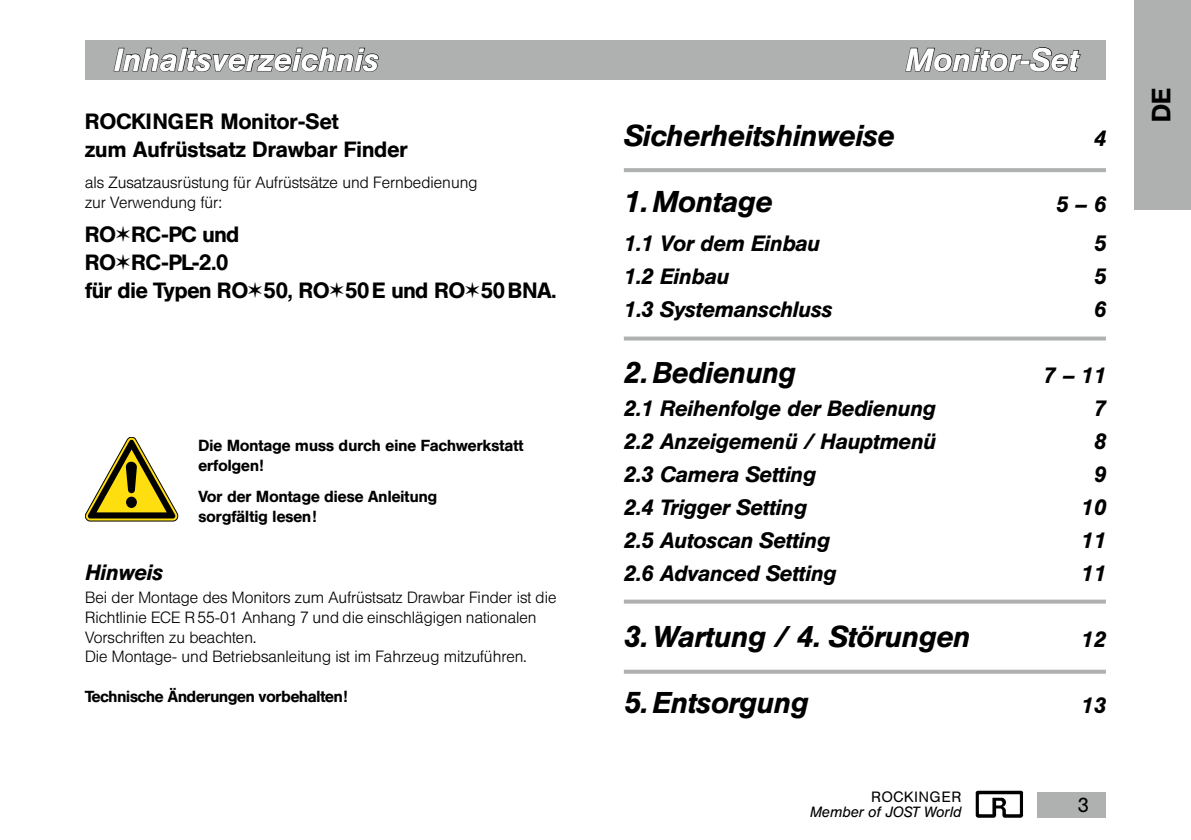
<style>
.page{position:relative;width:1191px;height:840px;background:#fff}
.page>*{position:absolute;margin:0;border:0;box-sizing:border-box;transform-origin:0 0}
.t1{font:italic 500 32px "HE10";letter-spacing:.025em;color:#fff}
.t2{font:italic 500 29.8px "HE10";letter-spacing:.015em;color:#000}
.t3{font:500 26.4px "HE10";color:#000}
.t4{font:italic 500 22px "HE10";letter-spacing:.015em;color:#000}
.t5{font:500 22px/28px "HE10";letter-spacing:.015em;color:#000}
.t6{font:20px "HE10";color:#000}
.t7{font:300 16px/19.8px "HE10";letter-spacing:.015em;color:#000}
.t8{font:500 16px/19.8px "HE10";letter-spacing:.015em;color:#000}
.t9{font:italic 14.8px "HE10";letter-spacing:.015em;color:#000}
.t10{font:14.8px "HE10";letter-spacing:.05em;color:#000}
.s1{font-family:"ZA15 No 100";font-weight:400;font-size:18px}
</style>
<div class="page">
<div style="left:1037px;top:791px;width:69px;height:25px;background:#afb0b0"></div>
<div style="left:85px;top:40px;width:1021px;height:39px;background:#afb0b0"></div>
<svg style="left:113px;top:47px;width:266px;height:25px"></svg>
<svg style="left:904px;top:47px;width:177px;height:33px"></svg>
<img style="left:975px;top:790px;width:49px;height:27px">
<div style="left:1134px;top:0;width:57px;height:210px;background:#afb0b0"></div>
<svg style="left:624px;top:599px;width:482px;height:4px;background:#bbbcbc"></svg>
<svg style="left:624px;top:669px;width:482px;height:4px;background:#bdbebe"></svg>
<svg style="left:624px;top:336px;width:482px;height:4px;background:#b9baba"></svg>
<hr style="left:624px;top:168px;width:482px;height:4px;background:#afb0b0">
<svg style="left:85px;top:437px;width:93px;height:84px"></svg>
<h1 class="t1" style="left:113px;top:41px;width:266px">Inhaltsverzeichnis</h1>
<h1 class="t1" style="left:905px;top:41px;width:174px">Monitor-Set</h1>
<h3 class="t5" style="left:85px;top:107px;width:324px">ROCKINGER Monitor-Set<br>zum Aufrüstsatz Drawbar Finder</h3>
<p class="t7" style="left:85px;top:173px;width:394px">als Zusatzausrüstung für Aufrüstsätze und Fernbedienung zur Verwendung für:</p>
<h3 class="t5" style="left:85px;top:220px;width:473px">RO<span class="s1">i</span>RC-PC und<br>RO<span class="s1">i</span>RC-PL-2.0<br>für die Typen RO<span class="s1">i</span>50, RO<span class="s1">i</span>50E und RO<span class="s1">i</span>50BNA.</h3>
<p class="t8" style="left:198px;top:435px;width:326px">Die Montage muss durch eine Fachwerkstatt erfolgen!</p>
<p class="t8" style="left:198px;top:486px;width:240px">Vor der Montage diese Anleitung sorgfältig lesen!</p>
<h3 class="t4" style="left:85px;top:559px;width:79px">Hinweis</h3>
<p class="t7" style="left:85px;top:587px;width:473px">Bei der Montage des Monitors zum Aufrüstsatz Drawbar Finder ist die Richtlinie ECE R55-01 Anhang 7 und die einschlägigen nationalen Vorschriften zu beachten.<br>Die Montage- und Betriebsanleitung ist im Fahrzeug mitzuführen.</p>
<p class="t8" style="left:85px;top:686px;width:264px">Technische Änderungen vorbehalten!</p>
<h2 class="t2" style="left:624px;top:118px;width:271px">Sicherheitshinweise</h2>
<h3 class="t4" style="left:1093px;top:125px;width:14px">4</h3>
<h2 class="t2" style="left:624px;top:184px;width:149px">1. Montage</h2>
<h3 class="t4" style="left:1056px;top:191px;width:51px">5 – 6</h3>
<h3 class="t4" style="left:624px;top:230px;width:197px">1.1 Vor dem Einbau</h3>
<h3 class="t4" style="left:1093px;top:230px;width:14px">5</h3>
<h3 class="t4" style="left:624px;top:263px;width:106px">1.2 Einbau</h3>
<h3 class="t4" style="left:1093px;top:263px;width:14px">5</h3>
<h3 class="t4" style="left:624px;top:296px;width:209px">1.3 Systemanschluss</h3>
<h3 class="t4" style="left:1093px;top:296px;width:14px">6</h3>
<h2 class="t2" style="left:624px;top:355px;width:172px">2. Bedienung</h2>
<h3 class="t4" style="left:1043px;top:362px;width:64px">7 – 11</h3>
<h3 class="t4" style="left:624px;top:395px;width:313px">2.1 Reihenfolge der Bedienung</h3>
<h3 class="t4" style="left:1093px;top:395px;width:14px">7</h3>
<h3 class="t4" style="left:624px;top:428px;width:313px">2.2 Anzeigemenü / Hauptmenü</h3>
<h3 class="t4" style="left:1093px;top:428px;width:14px">8</h3>
<h3 class="t4" style="left:624px;top:461px;width:193px">2.3 Camera Setting</h3>
<h3 class="t4" style="left:1093px;top:461px;width:14px">9</h3>
<h3 class="t4" style="left:624px;top:494px;width:184px">2.4 Trigger Setting</h3>
<h3 class="t4" style="left:1081px;top:494px;width:26px">10</h3>
<h3 class="t4" style="left:624px;top:527px;width:207px">2.5 Autoscan Setting</h3>
<h3 class="t4" style="left:1081px;top:527px;width:26px">11</h3>
<h3 class="t4" style="left:624px;top:560px;width:213px">2.6 Advanced Setting</h3>
<h3 class="t4" style="left:1081px;top:560px;width:26px">11</h3>
<h2 class="t2" style="left:624px;top:619px;width:347px">3. Wartung / 4. Störungen</h2>
<h3 class="t4" style="left:1081px;top:626px;width:26px">12</h3>
<h2 class="t2" style="left:624px;top:685px;width:185px">5. Entsorgung</h2>
<h3 class="t4" style="left:1081px;top:692px;width:26px">13</h3>
<p class="t10" style="left:871px;top:788px;width:91px">ROCKINGER</p>
<p class="t9" style="left:810px;top:803px;width:153px">Member of JOST World</p>
<p class="t6" style="left:1077px;top:792px;width:13px">3</p>
<h3 class="t3" style="left:1145px;top:122px;width:35px;rotate:-90deg">DE</h3>
</div>
